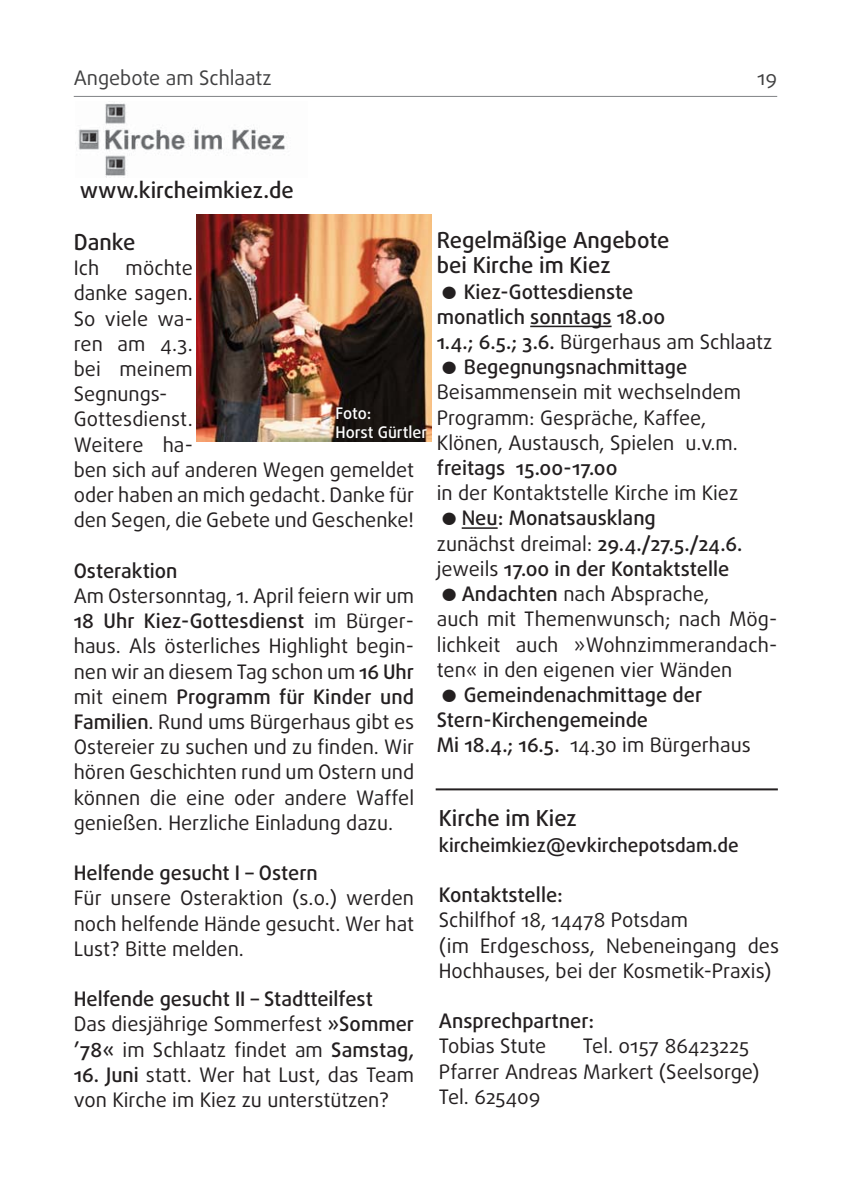
<style>
.page{position:relative;width:851px;height:1191px;background:#fff}
.page>*{position:absolute;margin:0;border:0;box-sizing:border-box;transform-origin:0 0}
.t1{font:500 22px/25.2px "Daxline";color:#231f20}
.t2{font:20px/25.2px "Daxline";color:#231f20}
.t3{font:500 20px/25.2px "Daxline";color:#231f20}
.t4{font:20px "Daxline";color:#404041}
.t5{font:500 19px "Daxline";color:#231f20}
.t6{font:500 16px/19.2px "Daxline";color:#fff}
.s1{font-weight:500}
.s2{font-weight:400}
</style>
<div class="page">
<hr style="left:74px;top:96px;width:703px;height:1px;background:#808285">
<img style="left:78px;top:103px;width:207px;height:74px">
<hr style="left:530px;top:326px;width:81px;height:1px;background:#231f20">
<hr style="left:461px;top:527px;width:36px;height:2px;background:#231f20">
<hr style="left:435px;top:788px;width:342px;height:2px;background:#231f20">
<img style="left:197px;top:214px;width:234px;height:227px">
<p class="t4" style="left:74px;top:71px;width:199px">Angebote am Schlaatz</p>
<p class="t4" style="left:757px;top:71px;width:21px">19</p>
<p class="t1" style="left:80px;top:177px;width:216px">www.kircheimkiez.de</p>
<p class="t1" style="left:74px;top:230px;width:63px">Danke</p>
<p class="t2" style="left:74px;top:258px;width:27px">Ich</p>
<p class="t2" style="left:74px;top:258px;width:342px;text-indent:52px">möchte<br>danke sagen.<br>So viele wa -<br>ren am 4.3.<br>bei meinem<br>Segnungs-<br>Gottesdienst.<br>Weitere ha -<br>ben sich auf anderen Wegen gemeldet oder haben an mich gedacht. Danke für den Segen, die Gebete und Geschenke!</p>
<p class="t2" style="left:74px;top:560px;width:342px"><span class="s1">Osteraktion<br></span>Am Ostersonntag, 1. April feiern wir um <span class="s1">18 Uhr Kiez-Gottesdienst</span> im Bürger&shy;haus. Als österliches Highlight begin&shy;nen wir an diesem Tag schon um <span class="s1">16 Uhr </span>mit einem <span class="s1">Programm für Kinder und Familien</span>. Rund ums Bürgerhaus gibt es Ostereier zu suchen und zu finden. Wir hören Geschichten rund um Ostern und können die eine oder andere Waffel genießen. Herzliche Einladung dazu.</p>
<p class="t2" style="left:74px;top:862px;width:342px"><span class="s1">Helfende gesucht I – Ostern<br></span>Für unsere Osteraktion (s.o.) werden noch helfende Hände gesucht. Wer hat<br>Lust? Bitte melden.</p>
<p class="t3" style="left:74px;top:986px;width:342px">Helfende gesucht II – Stadtteilfest<br><span class="s2">Das diesjährige Sommerfest</span> »Sommer ’78« <span class="s2">im Schlaatz findet am</span> Samstag,</p>
<p class="t2" style="left:74px;top:1064px;width:342px"><span class="s1">16. Juni</span> statt. Wer hat Lust, das Team von Kirche im Kiez zu unterstützen?</p>
<p class="t6" style="left:335px;top:404px;width:93px">Foto:<br>Horst Gürtler</p>
<p class="t1" style="left:437px;top:228px;width:234px">Regelmäßige Angebote bei Kirche im Kiez</p>
<p class="t3" style="left:437px;top:279px;width:337px">● Kiez-Gottesdienste<br>monatlich sonntags 18.00<br>1.4.; 6.5.; 3.6. <span class="s2">Bürger haus am Schlaatz</span></p>
<p class="t2" style="left:437px;top:357px;width:305px">● <span class="s1">Begegnungsnachmittage<br></span>Beisammensein mit wechselndem<br>Programm: Gespräche, Kaffee,<br>Klönen, Austausch, Spielen u.v.m. <span class="s1">freitags 15.00-17.00<br></span>in der Kontaktstelle Kirche im Kiez</p>
<p class="t3" style="left:437px;top:506px;width:307px">● Neu: Monatsausklang<br><span class="s2">zunächst dreimal:</span> 29.4./27.5./24.6. <span class="s2">jeweils</span> 17.00 in der Kontaktstelle</p>
<p class="t2" style="left:437px;top:583px;width:342px">● <span class="s1">Andachten</span> nach Absprache,<br>auch mit Themenwunsch; nach Mög&shy;lichkeit auch »Wohnzimmer an dach - ten« in den eigenen vier Wänden</p>
<p class="t3" style="left:437px;top:682px;width:315px">● Gemeindenachmittage der<br>Stern-Kirchengemeinde<br>Mi 18.4.; 16.5. <span class="s2">14.30 im Bürgerhaus</span></p>
<p class="t1" style="left:439px;top:806px;width:139px">Kirche im Kiez</p>
<p class="t5" style="left:439px;top:834px;width:301px">kircheimkiez@evkirchepotsdam.de</p>
<p class="t2" style="left:439px;top:884px;width:342px"><span class="s1">Kontaktstelle:<br></span>Schilfhof 18, 14478 Potsdam<br>(im Erdgeschoss, Nebeneingang des<br>Hochhauses, bei der Kosmetik-Praxis)</p>
<p class="t3" style="left:439px;top:1008px;width:157px">Ansprechpartner:<br><span class="s2">Tobias Stute</span></p>
<p class="t2" style="left:439px;top:1036px;width:322px;text-indent:144px">Tel. 0157 86423225<br>Pfarrer Andreas Markert (Seelsorge)<br>Tel. 625409</p>
</div>
